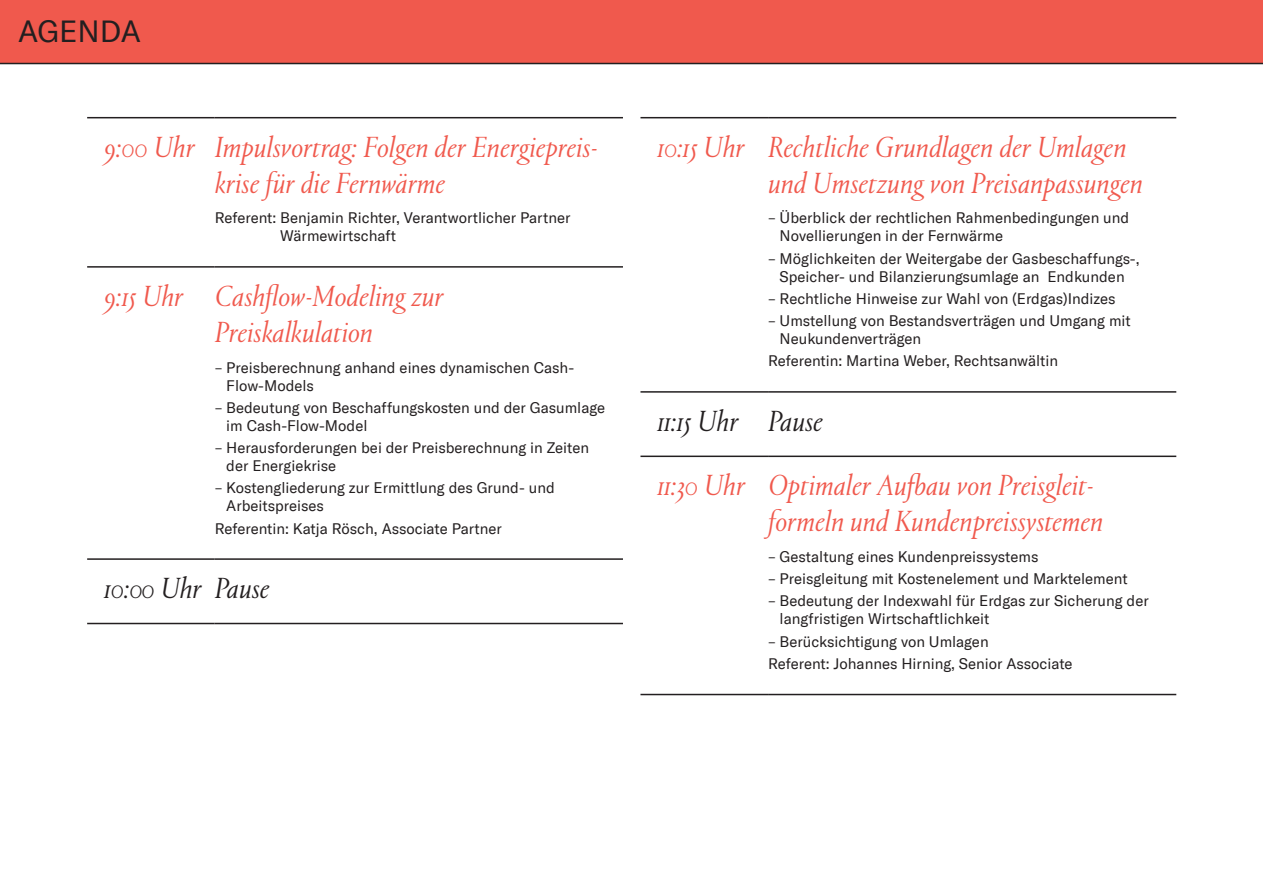
<style>
.page{position:relative;width:1263px;height:893px;background:#fff}
.page>*{position:absolute;margin:0;border:0;box-sizing:border-box;transform-origin:0 0}
.t1{font:italic 300 30px/36px "Portrait TT";color:#f0594d}
.t2{font:italic 300 30px "Portrait TT";color:#231f20}
.t3{font:30px "GT America";color:#231f20}
.t4{font:15px/18px "GT America";color:#231f20}
</style>
<div class="page">
<div style="left:0;top:0;width:1263px;height:63px;background:#f0594d"></div>
<hr style="left:0;top:63px;width:1263px;height:1px;background:#231f20">
<hr style="left:87px;top:117px;width:128px;height:1px;background:#231f20">
<hr style="left:215px;top:117px;width:408px;height:1px;background:#231f20">
<hr style="left:87px;top:266px;width:128px;height:2px;background:#231f20">
<hr style="left:215px;top:266px;width:408px;height:2px;background:#231f20">
<hr style="left:87px;top:558px;width:128px;height:2px;background:#231f20">
<hr style="left:215px;top:558px;width:408px;height:2px;background:#231f20">
<hr style="left:87px;top:623px;width:128px;height:1px;background:#231f20">
<hr style="left:215px;top:623px;width:408px;height:1px;background:#231f20">
<hr style="left:640px;top:391px;width:128px;height:2px;background:#231f20">
<hr style="left:768px;top:391px;width:408px;height:2px;background:#231f20">
<hr style="left:640px;top:456px;width:128px;height:1px;background:#231f20">
<hr style="left:768px;top:456px;width:408px;height:1px;background:#231f20">
<hr style="left:640px;top:694px;width:128px;height:1px;background:#231f20">
<hr style="left:768px;top:694px;width:408px;height:1px;background:#231f20">
<hr style="left:640px;top:117px;width:128px;height:1px;background:#231f20">
<hr style="left:768px;top:117px;width:408px;height:1px;background:#231f20">
<h1 class="t3" style="left:18px;top:14px;width:124px">AGENDA</h1>
<h1 class="t1" style="left:215px;top:128px;width:385px;text-indent:-111px">9:00 Uhr Impulsvortrag: Folgen der Energiepreis&shy;krise für die Fernwärme</h1>
<p class="t4" style="left:280px;top:209px;width:292px;text-indent:-66px">Referent: Benjamin Richter, Verantwortlicher Partner<br>Wärmewirtschaft</p>
<h1 class="t1" style="left:215px;top:277px;width:231px;text-indent:-111px">9:15 Uhr Cashflow-Modeling zur<br>Preiskalkulation</h1>
<p class="t4" style="left:226px;top:358px;width:349px;text-indent:-12px">– Preisberechnung anhand eines dynamischen Cash-<br>Flow-Models</p>
<p class="t4" style="left:226px;top:398px;width:380px;text-indent:-12px">– Bedeutung von Beschaffungskosten und der Gasumlage im Cash-Flow-Model</p>
<p class="t4" style="left:226px;top:439px;width:364px;text-indent:-12px">– Herausforderungen bei der Preisberechnung in Zeiten der Energiekrise</p>
<p class="t4" style="left:226px;top:479px;width:330px;text-indent:-12px">– Kostengliederung zur Ermittlung des Grund- und<br>Arbeitspreises</p>
<p class="t4" style="left:215px;top:519px;width:289px">Referentin: Katja Rösch, Associate Partner</p>
<h1 class="t2" style="left:104px;top:568px;width:167px">10:00 Uhr Pause</h1>
<h1 class="t1" style="left:768px;top:128px;width:376px;text-indent:-111px">10:15 Uhr Rechtliche Grundlagen der Umlagen und Umsetzung von Preisanpassungen</h1>
<p class="t4" style="left:780px;top:209px;width:351px;text-indent:-12px">– Überblick der rechtlichen Rahmenbedingungen und<br>Novellierungen in der Fernwärme</p>
<p class="t4" style="left:768px;top:249px;width:373px;text-align:center">– Möglichkeiten der Weitergabe der Gasbeschaffungs-,<br>Speicher- und Bilanzierungsumlage an Endkunden</p>
<p class="t4" style="left:768px;top:290px;width:349px">– Rechtliche Hinweise zur Wahl von (Erdgas)Indizes</p>
<p class="t4" style="left:780px;top:312px;width:353px;text-indent:-12px">– Umstellung von Bestandsverträgen und Umgang mit<br>Neukundenverträgen</p>
<p class="t4" style="left:768px;top:352px;width:292px">Referentin: Martina Weber, Rechtsanwältin</p>
<h1 class="t2" style="left:657px;top:401px;width:167px">11:15 Uhr Pause</h1>
<h1 class="t1" style="left:768px;top:467px;width:337px;text-indent:-111px">11:30 Uhr Optimaler Aufbau von Preisgleit&shy;formeln und Kundenpreissystemen</h1>
<p class="t4" style="left:768px;top:548px;width:272px">– Gestaltung eines Kundenpreissystems</p>
<p class="t4" style="left:768px;top:570px;width:361px">– Preisgleitung mit Kostenelement und Marktelement</p>
<p class="t4" style="left:780px;top:592px;width:371px;text-indent:-12px">– Bedeutung der Indexwahl für Erdgas zur Sicherung der langfristigen Wirtschaftlichkeit</p>
<p class="t4" style="left:768px;top:630px;width:306px;line-height:22.2px">– Berücksichtigung von Umlagen<br>Referent: Johannes Hirning, Senior Associate</p>
</div>
